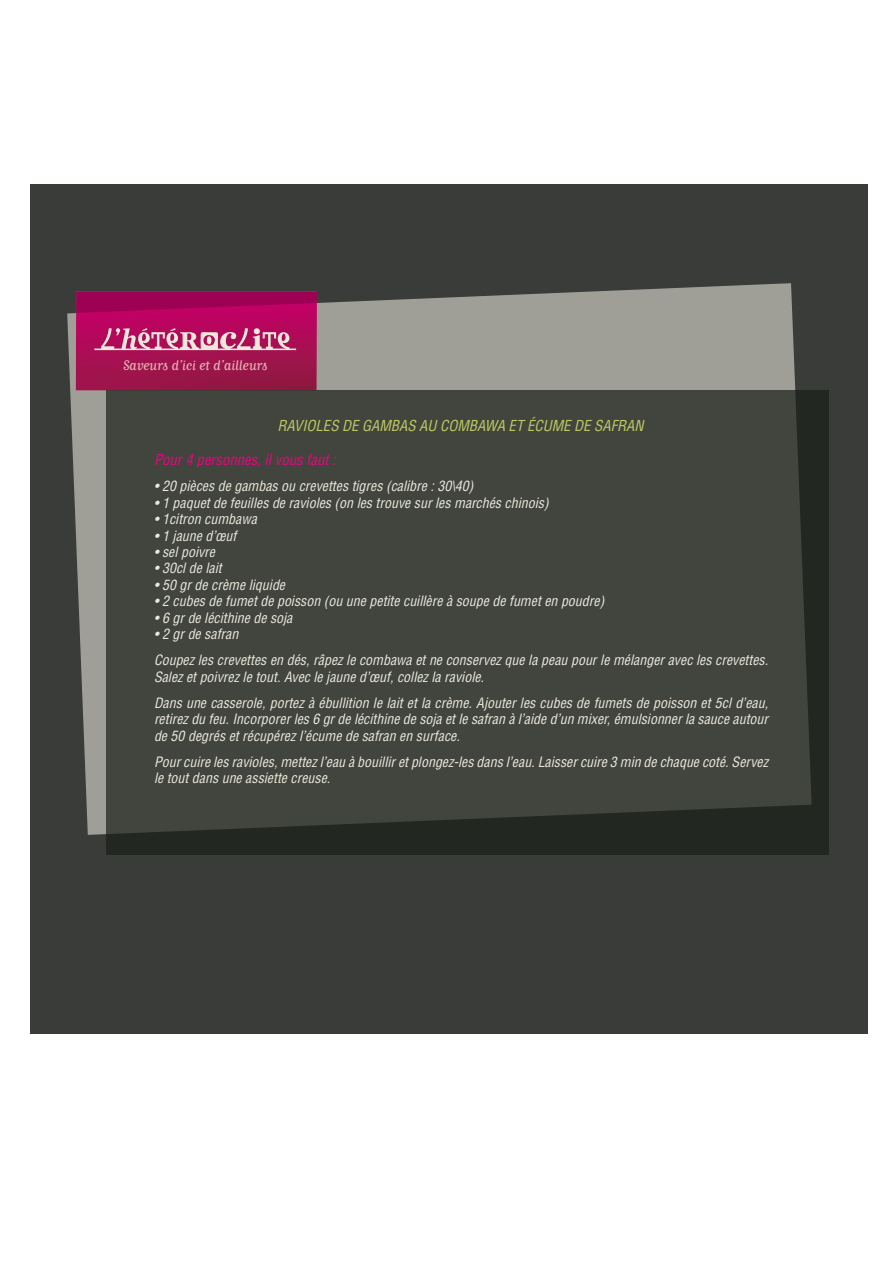
<style>
.page{position:relative;width:893px;height:1263px;background:#fff}
.page>*{position:absolute;margin:0;border:0;box-sizing:border-box;transform-origin:0 0}
.t1{font:16.35px "Matrix Script";letter-spacing:-.015em;color:#e4b1b1;scale:.95 1}
.t2{font:italic condensed 14.7px "Helvetica";color:#bfca61}
.t3{font:italic condensed 14.7px "Helvetica";color:#ed0282}
.t4{font:italic condensed 13.95px/26.2px "Helvetica";color:#ebe9db}
</style>
<div class="page">
<div style="left:30px;top:185px;width:838px;height:849px;background:#393c39"></div>
<svg style="left:67px;top:283px;width:729px;height:552px;fill:#9f9f97"></svg>
<svg style="left:76px;top:292px;width:241px;height:98px;background:#a60b52"></svg>
<svg style="left:106px;top:390px;width:722px;height:465px;fill:#42453e"></svg>
<svg style="left:94px;top:328px;width:202px;height:22px;background:#c7618b"></svg>
<p class="t1" style="left:123px;top:357px;width:154px">Saveurs d’ici et d’ailleurs</p>
<p class="t2" style="left:278px;top:416px;width:367px">RAVIOLES DE GAMBAS AU COMBAWA ET ÉCUME DE SAFRAN</p>
<p class="t3" style="left:154px;top:451px;width:183px">Pour 4 personnes, il vous faut :</p>
<p class="t4" style="left:154px;top:473px;width:321px">• 20 pièces de gambas ou crevettes tigres (calibre : 30\40)</p>
<p class="t4" style="left:154px;top:490px;width:396px">• 1 paquet de feuilles de ravioles (on les trouve sur les marchés chinois)</p>
<p class="t4" style="left:154px;top:506px;width:104px">• 1citron cumbawa</p>
<p class="t4" style="left:154px;top:522px;width:84px">• 1 jaune d’œuf</p>
<p class="t4" style="left:154px;top:539px;width:63px">• sel poivre</p>
<p class="t4" style="left:154px;top:555px;width:69px">• 30cl de lait</p>
<p class="t4" style="left:154px;top:571px;width:133px">• 50 gr de crème liquide</p>
<p class="t4" style="left:154px;top:588px;width:452px">• 2 cubes de fumet de poisson (ou une petite cuillère à soupe de fumet en poudre)</p>
<p class="t4" style="left:154px;top:604px;width:140px">• 6 gr de lécithine de soja</p>
<p class="t4" style="left:154px;top:621px;width:616px">• 2 gr de safran<br>Coupez les crevettes en dés, râpez le combawa et ne conservez que la peau pour le mélanger avec les crevettes.</p>
<p class="t4" style="left:154px;top:663px;width:616px">Salez et poivrez le tout. Avec le jaune d’œuf, collez la raviole.<br>Dans une casserole, portez à ébullition le lait et la crème. Ajouter les cubes de fumets de poisson et 5cl d’eau,</p>
<p class="t4" style="left:154px;top:711px;width:616px;line-height:16.4px">retirez du feu. Incorporer les 6 gr de lécithine de soja et le safran à l’aide d’un mixer, émulsionner la sauce autour de 50 degrés et récupérez l’écume de safran en surface.</p>
<p class="t4" style="left:154px;top:753px;width:616px;line-height:16.4px">Pour cuire les ravioles, mettez l’eau à bouillir et plongez-les dans l’eau. Laisser cuire 3 min de chaque coté. Servez le tout dans une assiette creuse.</p>
</div>
